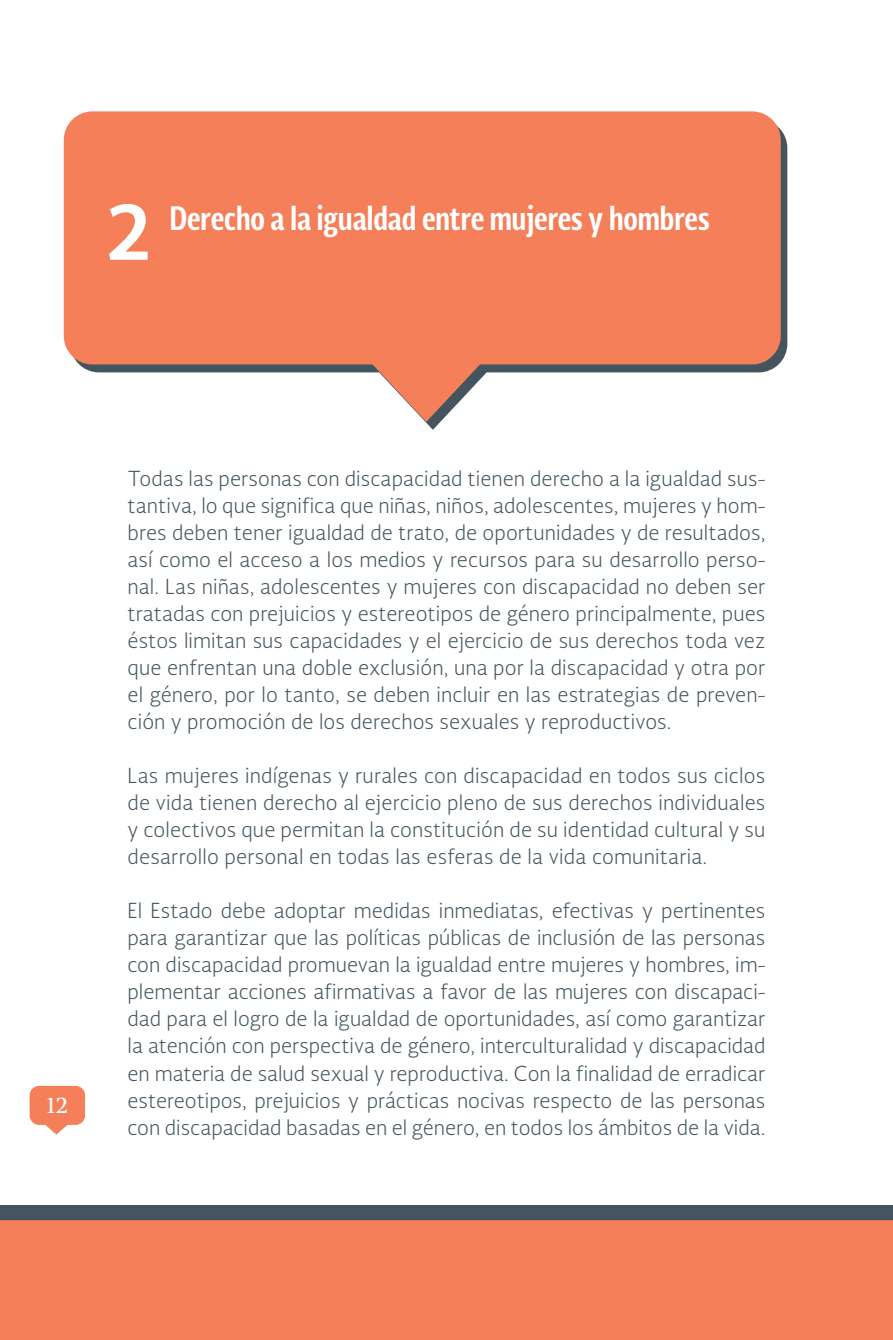
<style>
.page{position:relative;width:893px;height:1340px;background:#fff}
.page>*{position:absolute;margin:0;border:0;box-sizing:border-box;transform-origin:0 0}
.t1{font:700 76.73px "Soberana Sans";color:#fff}
.t2{font:700 31.5px "Soberana Sans Condensed";color:#fff}
.t3{font:300 20.25px/27px "Soberana Sans";letter-spacing:.005em;color:#45555f;text-align:justify}
.t4{font:700 20.25px "Soberana Titular";color:#fff}
</style>
<div class="page">
<svg style="left:30px;top:1085px;width:55px;height:49px"></svg>
<svg style="left:425px;top:130px;width:362px;height:300px"></svg>
<svg style="left:64px;top:111px;width:717px;height:311px;fill:#f47f59"></svg>
<div style="left:0;top:1205px;width:893px;height:122px;background:#45555f"></div>
<div style="left:0;top:1220px;width:893px;height:119px;background:#f47f59"></div>
<h1 class="t1" style="left:104px;top:179px;width:51px">2</h1>
<h2 class="t2" style="left:170px;top:196px;width:542px">Derecho a la igualdad entre mujeres y hombres</h2>
<p class="t4" style="left:46px;top:1093px;width:24px">12</p>
<p class="t3" style="left:128px;top:464px;width:639px">Todas las personas con discapacidad tienen derecho a la igualdad sus&shy;tantiva, lo que significa que niñas, niños, adolescentes, mujeres y hom&shy;bres deben tener igualdad de trato, de oportunidades y de resultados, así como el acceso a los medios y recursos para su desarrollo perso&shy;nal. Las niñas, adolescentes y mujeres con discapacidad no deben ser tratadas con prejuicios y estereotipos de género principalmente, pues éstos limitan sus capacidades y el ejercicio de sus derechos toda vez que enfrentan una doble exclusión, una por la discapacidad y otra por el género, por lo tanto, se deben incluir en las estrategias de preven&shy;ción y promoción de los derechos sexuales y reproductivos.</p>
<p class="t3" style="left:128px;top:761px;width:639px">Las mujeres indígenas y rurales con discapacidad en todos sus ciclos de vida tienen derecho al ejercicio pleno de sus derechos individuales y colectivos que permitan la constitución de su identidad cultural y su desarrollo personal en todas las esferas de la vida comunitaria.</p>
<p class="t3" style="left:128px;top:896px;width:639px">El Estado debe adoptar medidas inmediatas, efectivas y pertinentes para garantizar que las políticas públicas de inclusión de las personas con discapacidad promuevan la igualdad entre mujeres y hombres, im&shy;plementar acciones afirmativas a favor de las mujeres con discapaci&shy;dad para el logro de la igualdad de oportunidades, así como garantizar la atención con perspectiva de género, interculturalidad y discapacidad en materia de salud sexual y reproductiva. Con la finalidad de erradicar estereotipos, prejuicios y prácticas nocivas respecto de las personas con discapacidad basadas en el género, en todos los ámbitos de la vida.</p>
</div>
